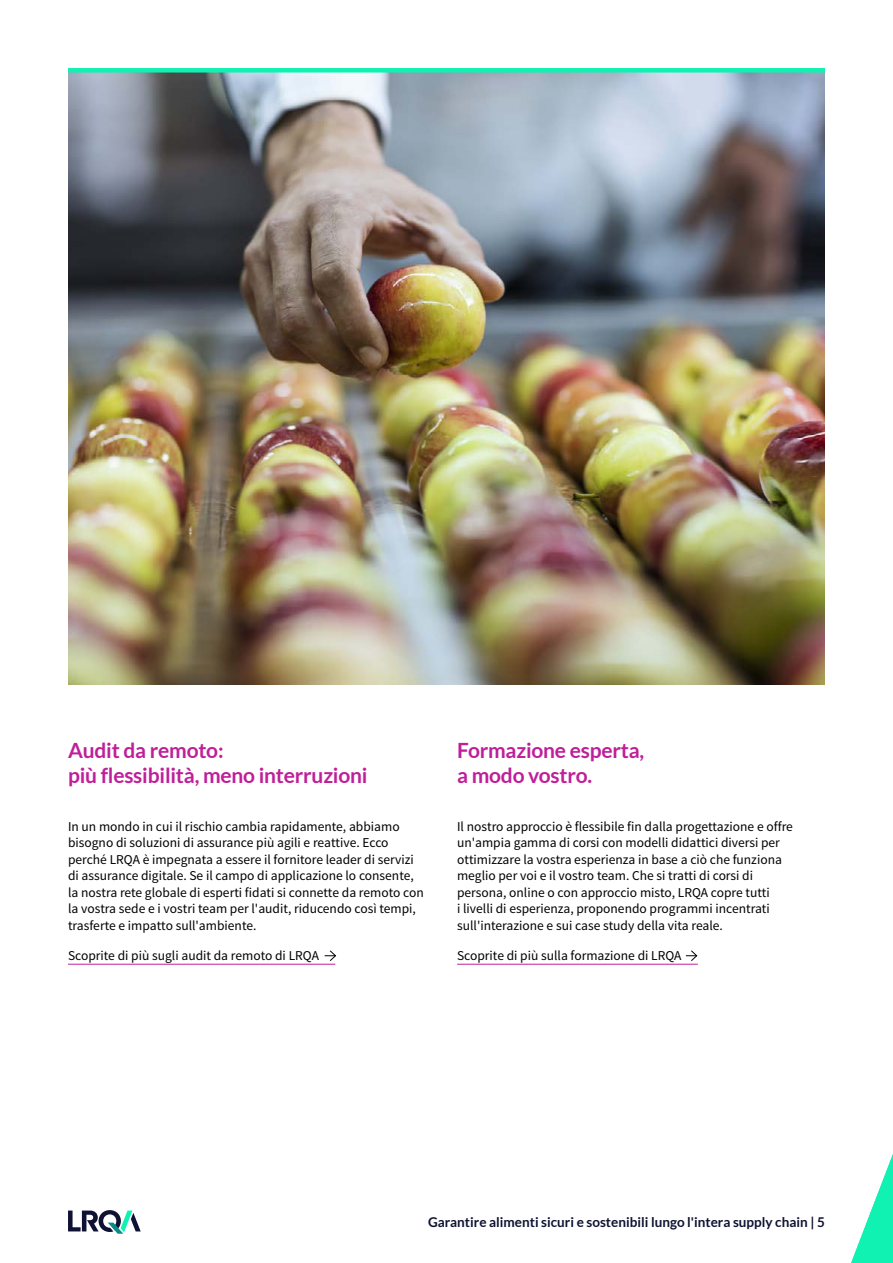
<style>
.page{position:relative;width:893px;height:1263px;background:#fff}
.page>*{position:absolute;margin:0;border:0;box-sizing:border-box;transform-origin:0 0}
.Headline{font:700 21px/25.5px "Lato";letter-spacing:-.01em;color:#bf1f99}
.Body_copy_1{font:13.5px/16.5px "Source Sans Pro";color:#000}
.t1{font:700 13.5px "Lato";color:#0f1232}
</style>
<div class="page">
<svg style="left:68px;top:1210px;width:73px;height:24px"></svg>
<svg style="left:851px;top:1154px;width:42px;height:109px"></svg>
<img style="left:68px;top:73px;width:757px;height:612px">
<div style="left:68px;top:68px;width:757px;height:5px;background:#0ff2b2"></div>
<hr style="left:68px;top:964px;width:267px;height:1px;background:#bf1f99">
<svg style="left:325px;top:950px;width:12px;height:11px"></svg>
<hr style="left:457px;top:964px;width:241px;height:1px;background:#bf1f99">
<svg style="left:686px;top:950px;width:12px;height:11px"></svg>
<p class="Headline" style="left:68px;top:737px;width:301px">Audit da remoto:<br>più flessibilità, meno interruzioni</p>
<p class="Headline" style="left:457px;top:737px;width:189px">Formazione esperta, a modo vostro.</p>
<p class="Body_copy_1" style="left:68px;top:818px;width:357px">In un mondo in cui il rischio cambia rapidamente, abbiamo bisogno di soluzioni di assurance più agili e reattive. Ecco perché LRQA è impegnata a essere il fornitore leader di servizi di assurance digitale. Se il campo di applicazione lo consente, la nostra rete globale di esperti fidati si connette da remoto con la vostra sede e i vostri team per l'audit, riducendo così tempi, trasferte e impatto sull'ambiente.</p>
<p class="Body_copy_1" style="left:457px;top:818px;width:337px">Il nostro approccio è flessibile fin dalla progettazione e offre un'ampia gamma di corsi con modelli didattici diversi per ottimizzare la vostra esperienza in base a ciò che funziona meglio per voi e il vostro team. Che si tratti di corsi di persona, online o con approccio misto, LRQA copre tutti<br>i livelli di esperienza, proponendo programmi incentrati sull'interazione e sui case study della vita reale.</p>
<p class="Body_copy_1" style="left:68px;top:947px;width:269px">Scoprite di più sugli audit da remoto di LRQA -&gt;</p>
<p class="Body_copy_1" style="left:457px;top:947px;width:242px">Scoprite di più sulla formazione di LRQA -&gt;</p>
<p class="t1" style="left:428px;top:1215px;width:398px">Garantire alimenti sicuri e sostenibili lungo l'intera supply chain | 5</p>
</div>
